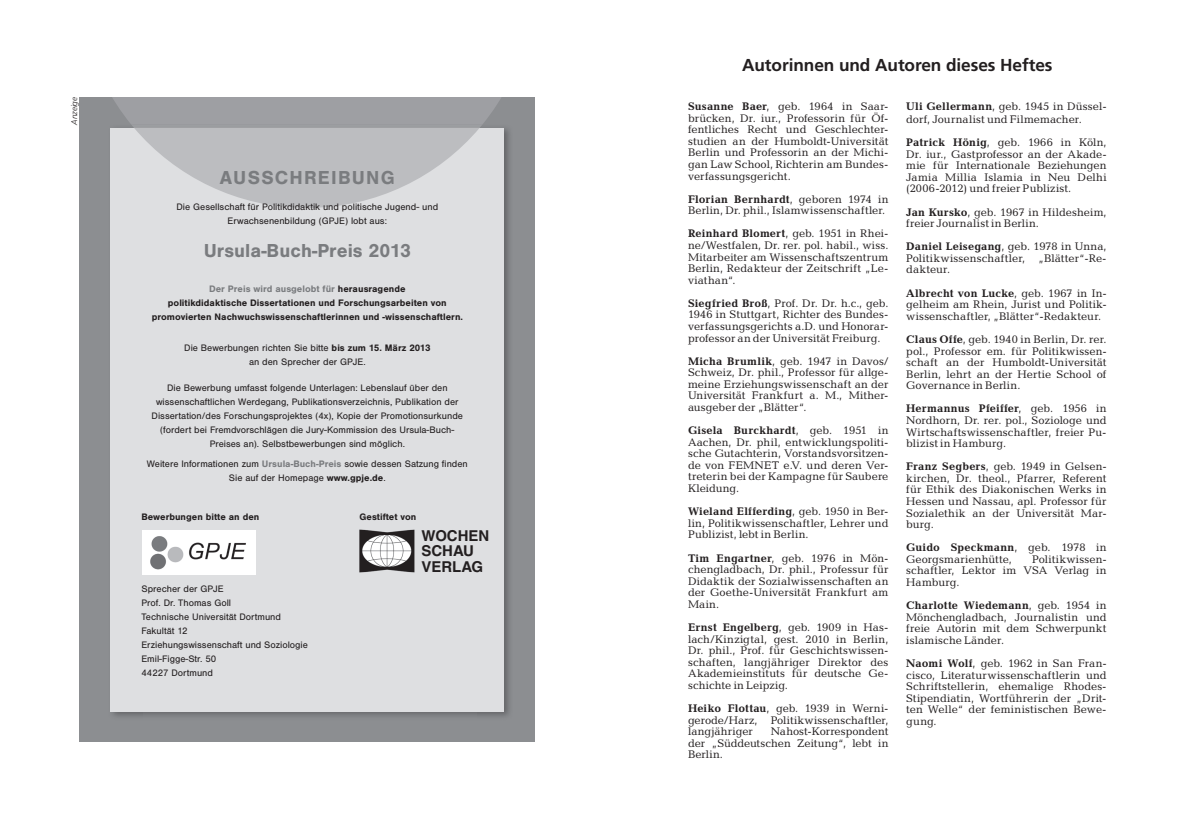
<style>
.page{position:relative;width:1187px;height:833px;background:#fff}
.page>*{position:absolute;margin:0;border:0;box-sizing:border-box;transform-origin:0 0}
.t1{font:700 19.5px "Sans";letter-spacing:.01em;color:#7a7c7f}
.t2{font:700 19.5px "Sans";letter-spacing:.06em;color:#7a7c7f}
.t3{font:700 17.25px "Frutiger LT Std";letter-spacing:-.005em;color:#231f20}
.t4{font:700 15px/15.9px "Helvetica";color:#231f20}
.t5{font:11.12px/11.5px "Candida Std";letter-spacing:.01em;color:#231f20;text-align:justify}
.t6{font:9.75px/14px "Sans";color:#231f20;text-align:center}
.t7{font:700 9.75px/14px "Sans";color:#231f20;text-align:center}
.t8{font:italic 300 8.12px "Frutiger LT Std";color:#231f20}
.s1{color:#7a7c7f}
.s2{font-weight:700}
.s3{font-weight:700;color:#7a7c7f}
</style>
<div class="page">
<div style="left:80px;top:97px;width:454px;height:643px;background:#8c8e91"></div>
<img style="left:110px;top:208px;width:34px;height:509px">
<img style="left:476px;top:208px;width:34px;height:509px">
<img style="left:144px;top:710px;width:332px;height:6px">
<div style="left:111px;top:128px;width:393px;height:582px;background:#dedfe1"></div>
<svg style="left:110px;top:97px;width:399px;height:111px"></svg>
<img style="left:142px;top:530px;width:113px;height:44px">
<img style="left:359px;top:529px;width:55px;height:43px">
<img style="left:362px;top:535px;width:50px;height:31px">
<p class="t8" style="left:70px;top:125px;width:29px;rotate:-90deg">Anzeige</p>
<h1 class="t2" style="left:220px;top:166px;width:176px">AUSSCHREIBUNG</h1>
<p class="t6" style="left:176px;top:200px;width:263px">Die Gesellschaft für Politikdidaktik und politische Jugend- und<br>Erwachsenenbildung (GPJE) lobt aus:</p>
<h1 class="t1" style="left:204px;top:239px;width:209px">Ursula-Buch-Preis 2013</h1>
<p class="t7" style="left:152px;top:282px;width:313px"><span class="s1">Der Preis wird ausgelobt für</span> herausragende<br>politikdidaktische Dissertationen und Forschungsarbeiten von promovierten Nachwuchswissenschaftlerinnen und -wissenschaftlern.</p>
<p class="t6" style="left:184px;top:340px;width:248px">Die Bewerbungen richten Sie bitte <span class="s2">bis zum 15. März 2013 </span>an den Sprecher der GPJE.</p>
<p class="t6" style="left:151px;top:380px;width:313px">Die Bewerbung umfasst folgende Unterlagen: Lebenslauf über den wissenschaftlichen Werdegang, Publikationsverzeichnis, Publikation der Dissertation/des Forschungsprojektes (4x), Kopie der Promotionsurkunde (fordert bei Fremdvorschlägen die Jury-Kommission des Ursula-Buch-Preises an). Selbstbewerbungen sind möglich.</p>
<p class="t6" style="left:147px;top:457px;width:322px">Weitere Informationen zum <span class="s3">Ursula-Buch-Preis</span> sowie dessen Satzung finden<br>Sie auf der Homepage <span class="s2">www.gpje.de</span>.</p>
<p class="t7" style="left:141px;top:509px;width:119px">Bewerbungen bitte an den</p>
<p class="t7" style="left:359px;top:509px;width:58px">Gestiftet von</p>
<p class="t6" style="left:141px;top:581px;width:168px;text-align:left">Sprecher der GPJE<br>Prof. Dr. Thomas Goll<br>Technische Universität Dortmund<br>Fakultät 12<br>Erziehungswissenschaft und Soziologie<br>Emil-Figge-Str. 50<br>44227 Dortmund</p>
<h3 class="t4" style="left:421px;top:526px;width:69px">WOCHEN<br>SCHAU<br>VERLAG</h3>
<h2 class="t3" style="left:742px;top:55px;width:312px">Autorinnen und Autoren dieses Heftes</h2>
<p class="t5" style="left:688px;top:100px;width:202px"><span class="s2">Susanne Baer</span>, geb. 1964 in Saar&shy;brü cken, Dr. iur., Professorin fü r Öf&shy;fentliches Recht und Geschlechter&shy;studien an der Humboldt-Universität Berlin und Professorin an der Michi&shy;gan Law School, Richterin am Bundes&shy;verfassungsgericht.</p>
<p class="t5" style="left:688px;top:193px;width:202px"><span class="s2">Florian Bernhardt</span>, geboren 1974 in<br>Berlin, Dr. phil., Islamwissenschaftler.</p>
<p class="t5" style="left:688px;top:228px;width:202px"><span class="s2">Reinhard Blomert</span>, geb. 1951 in Rhei&shy;ne/Westfalen, Dr. rer. pol. habil., wiss.<br>Mitarbeiter am Wissenschaftszentrum Berlin, Redakteur der Zeitschrift „Le&shy;viathan“.</p>
<p class="t5" style="left:688px;top:297px;width:202px"><span class="s2">Siegfried Broß</span>, Prof. Dr. Dr. h.c., geb.<br>1946 in Stuttgart, Richter des Bundes&shy;verfassungsgerichts a.D. und Honorar&shy;professor an der Universität Freiburg.</p>
<p class="t5" style="left:688px;top:355px;width:202px"><span class="s2">Micha Brumlik</span>, geb. 1947 in Davos/ Schweiz, Dr. phil., Professor fü r allge&shy;meine Erziehungswissenschaft an der Universität Frankfurt a. M., Mither&shy;ausgeber der „Blätter“.</p>
<p class="t5" style="left:688px;top:424px;width:202px"><span class="s2">Gisela Burckhardt</span>, geb. 1951 in Aachen, Dr. phil, entwicklungspoliti&shy;sche Gutachterin, Vorstandsvorsitzen&shy;de von FEMNET e.V. und deren Ver&shy;treterin bei der Kampagne für Saubere Kleidung.</p>
<p class="t5" style="left:688px;top:505px;width:202px"><span class="s2">Wieland Elfferding</span>, geb. 1950 in Ber&shy;lin, Politikwissenschaftler, Lehrer und Publizist, lebt in Berlin.</p>
<p class="t5" style="left:688px;top:551px;width:202px"><span class="s2">Tim Engartner</span>, geb. 1976 in Mön&shy;chengladbach, Dr. phil., Professur für Didaktik der Sozialwissenschaften an der Goethe-Universität Frankfurt am Main.</p>
<p class="t5" style="left:688px;top:621px;width:202px"><span class="s2">Ernst Engelberg</span>, geb. 1909 in Has&shy;lach/Kinzigtal, gest. 2010 in Berlin, Dr. phil., Prof. für Geschichtswissen&shy;schaften, langjähriger Direktor des Akademieinstituts für deutsche Ge&shy;schichte in Leipzig.</p>
<p class="t5" style="left:688px;top:702px;width:202px"><span class="s2">Heiko Flottau</span>, geb. 1939 in Werni&shy;gerode/Harz, Politikwissenschaftler, langjähriger</p>
<p class="t5" style="left:688px;top:725px;width:202px;text-indent:83px">Nahost-Korrespondent der „Sü ddeutschen Zeitung“, lebt in Berlin.</p>
<p class="t5" style="left:906px;top:100px;width:202px;line-height:13px"><span class="s2">Uli Gellermann</span>, geb. 1945 in Düssel&shy;dorf, Journalist und Filmemacher.</p>
<p class="t5" style="left:906px;top:136px;width:202px"><span class="s2">Patrick Hönig</span>, geb. 1966 in Köln, Dr. iur., Gastprofessor an der Akade&shy;mie für Internationale Beziehungen Jamia Millia Islamia in Neu Delhi (2006-2012) und freier Publizist.</p>
<p class="t5" style="left:906px;top:206px;width:202px"><span class="s2">Jan Kursko</span>, geb. 1967 in Hildesheim, freier Journalist in Berlin.</p>
<p class="t5" style="left:906px;top:241px;width:202px"><span class="s2">Daniel Leisegang</span>, geb. 1978 in Unna, Politikwissenschaftler, „Blätter“-Re&shy;dakteur.</p>
<p class="t5" style="left:906px;top:287px;width:202px"><span class="s2">Albrecht von Lucke</span>, geb. 1967 in In&shy;gelheim am Rhein, Jurist und Politik&shy;wissenschaftler, „Blätter“-Redakteur.</p>
<p class="t5" style="left:906px;top:333px;width:202px"><span class="s2">Claus Offe</span>, geb. 1940 in Berlin, Dr. rer. pol., Professor em. fü r Politikwissen&shy;schaft an der Humboldt-Universität Berlin, lehrt an der Hertie School of Governance in Berlin.</p>
<p class="t5" style="left:906px;top:402px;width:202px"><span class="s2">Hermannus Pfeiffer</span>, geb. 1956 in Nordhorn, Dr. rer. pol., Soziologe und Wirtschaftswissenschaftler, freier Pu&shy;blizist in Hamburg.</p>
<p class="t5" style="left:906px;top:460px;width:202px"><span class="s2">Franz Segbers</span>, geb. 1949 in Gelsen&shy;kirchen, Dr. theol., Pfarrer, Referent fü r Ethik des Diakonischen Werks in Hessen und Nassau, apl. Professor fü r Sozialethik an der Universität Mar&shy;burg.</p>
<p class="t5" style="left:906px;top:541px;width:202px"><span class="s2">Guido Speckmann</span>, geb. 1978 in<br>Georgsmarienhü tte,</p>
<p class="t5" style="left:906px;top:553px;width:202px;text-indent:126px">Politikwissen&shy;schaftler, Lektor im VSA Verlag in Hamburg.</p>
<p class="t5" style="left:906px;top:599px;width:202px"><span class="s2">Charlotte Wiedemann</span>, geb. 1954 in Mönchengladbach, Journalistin und freie Autorin mit dem Schwerpunkt islamische Länder.</p>
<p class="t5" style="left:906px;top:657px;width:202px"><span class="s2">Naomi Wolf</span>, geb. 1962 in San Fran&shy;cisco, Literaturwissenschaftlerin und Schriftstellerin, ehemalige Rhodes-Stipendiatin, Wortfü hrerin der „Drit&shy;ten Welle“ der feministischen Bewe&shy;gung.</p>
</div>
